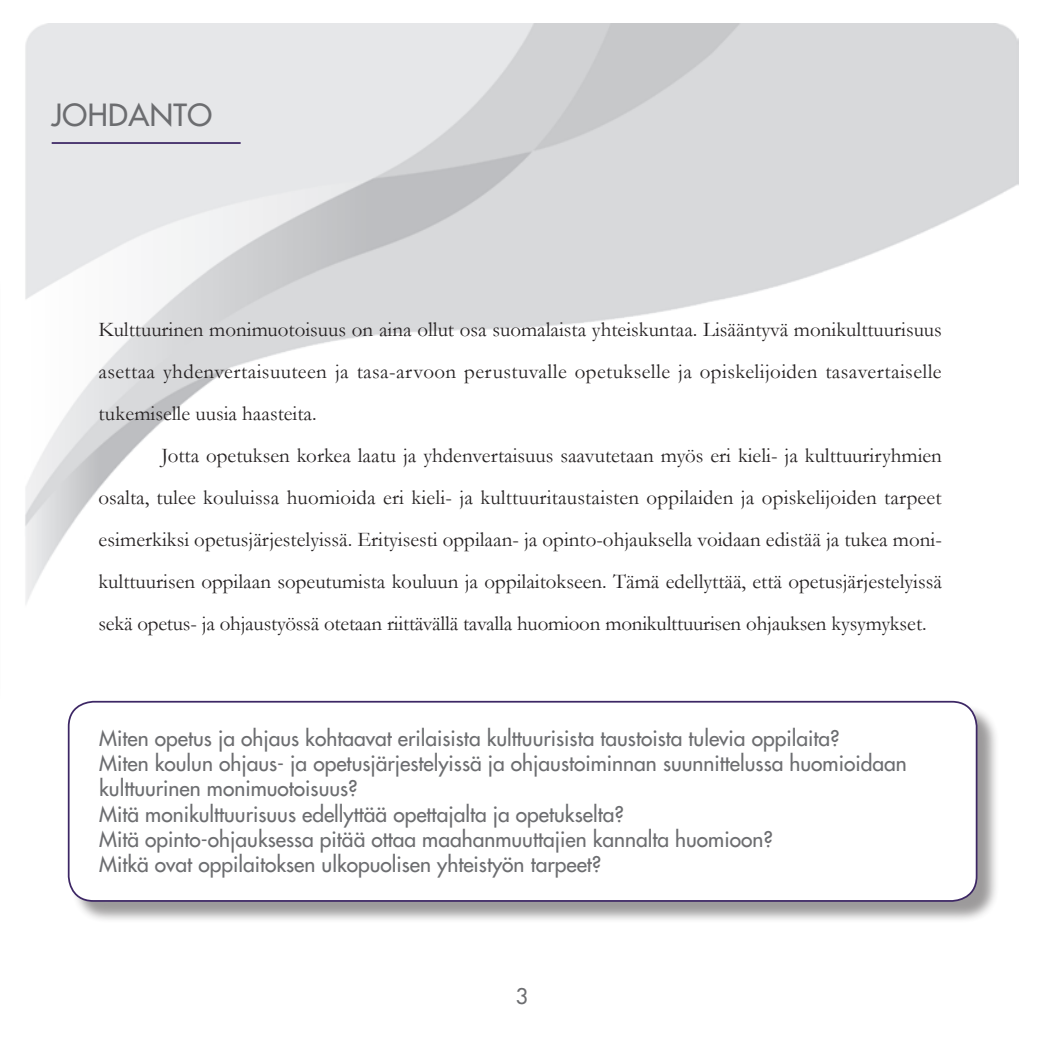
<style>
.page{position:relative;width:1042px;height:1042px;background:#fff}
.page>*{position:absolute;margin:0;border:0;box-sizing:border-box;transform-origin:0 0}
.otsikot{font:29.75px "Futura";letter-spacing:.015em;color:#6c6d70}
.leipäteksti{font:21px/42px "Garamond";color:#231f20;text-align:justify}
.leipäteksti-2{font:21px "Futura";color:#6c6d70}
</style>
<div class="page">
<div style="left:70px;top:703px;width:929px;height:220px;background:#231f20;opacity:.45"></div>
<div style="left:69px;top:702px;width:907px;height:199px;background:#fff;border-radius:25px"></div>
<div style="left:68px;top:701px;width:909px;height:201px;border:2px solid #3d2765;border-radius:25px"></div>
<hr style="left:52px;top:142px;width:189px;height:2px;background:#3d2765">
<p class="otsikot" style="left:51px;top:96px;width:162px">JOHDANTO</p>
<p class="leipäteksti" style="left:98px;top:308px;width:845px">Kulttuurinen monimuotoisuus on aina ollut osa suomalaista yhteiskuntaa. Lisääntyvä monikulttuurisuus asettaa yhdenvertaisuuteen ja tasa-arvoon perustuvalle opetukselle ja opiskelijoiden tasavertaiselle tukemiselle uusia haasteita.</p>
<p class="leipäteksti" style="left:98px;top:434px;width:845px;text-indent:63px">Jotta opetuksen korkea laatu ja yhdenvertaisuus saavutetaan myös eri kieli- ja kulttuuriryhmien osalta, tulee kouluissa huomioida eri kieli- ja kulttuuritaustaisten oppilaiden ja opiskelijoiden tarpeet esimerkiksi opetusjärjestelyissä. Erityisesti oppilaan- ja opinto-ohjauksella voidaan edistää ja tukea moni&shy;kulttuurisen oppilaan sopeutumista kouluun ja oppilaitokseen. Tämä edellyttää, että opetusjärjestelyissä sekä opetus- ja ohjaustyössä otetaan riittävällä tavalla huomioon monikulttuurisen ohjauksen kysymykset.</p>
<p class="leipäteksti-2" style="left:99px;top:725px;width:742px">Miten opetus ja ohjaus kohtaavat erilaisista kulttuurisista taustoista tulevia oppilaita?</p>
<p class="leipäteksti-2" style="left:99px;top:750px;width:809px">Miten koulun ohjaus- ja opetusjärjestelyissä ja ohjaustoiminnan suunnittelussa huomioidaan</p>
<p class="leipäteksti-2" style="left:99px;top:775px;width:260px">kulttuurinen monimuotoisuus?</p>
<p class="leipäteksti-2" style="left:99px;top:800px;width:526px">Mitä monikulttuurisuus edellyttää opettajalta ja opetukselta?</p>
<p class="leipäteksti-2" style="left:99px;top:826px;width:675px">Mitä opinto-ohjauksessa pitää ottaa maahanmuuttajien kannalta huomioon?</p>
<p class="leipäteksti-2" style="left:99px;top:851px;width:504px">Mitkä ovat oppilaitoksen ulkopuolisen yhteistyön tarpeet?</p>
<p class="leipäteksti-2" style="left:516px;top:983px;width:14px">3</p>
</div>
